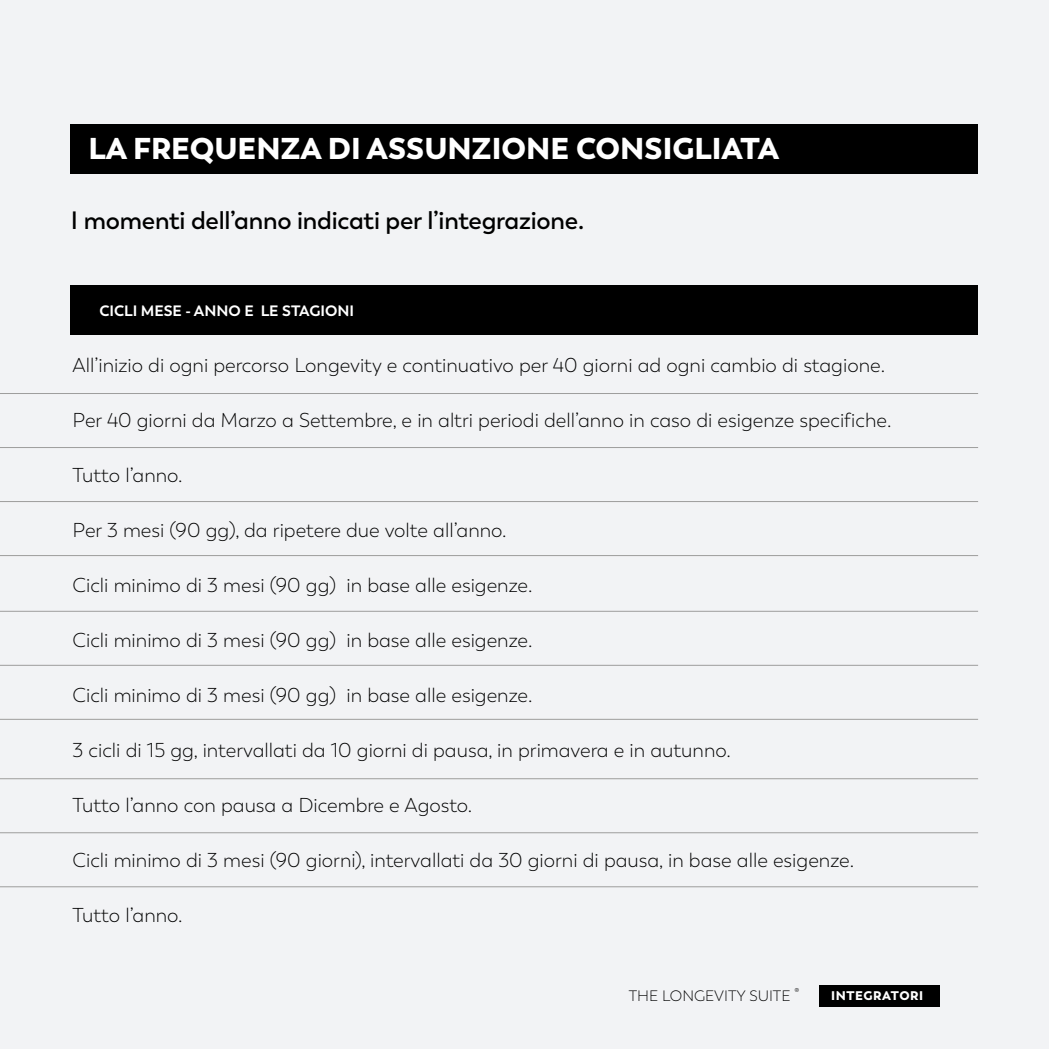
<style>
.page{position:relative;width:1049px;height:1049px;background:#fff}
.page>*{position:absolute;margin:0;border:0;box-sizing:border-box;transform-origin:0 0}
.t1{font:900 30px "Trenda";color:#fff}
.t2{font:600 25px "Trenda";letter-spacing:-.01em;color:#000}
.t3{font:300 20px "Trenda";color:#000}
.t4{font:700 15px "Trenda";color:#fff}
.t5{font:300 15px "Trenda";color:#000}
.t6{font:900 12.5px "Trenda";letter-spacing:.05em;color:#fff}
.t7{font:300 10px "Trenda";color:#000}
</style>
<div class="page">
<hr style="left:0;top:0;width:1px;height:1049px;background:#f2f3f5">
<div style="left:1px;top:0;width:1048px;height:1049px;background:#f2f3f5"></div>
<div style="left:71px;top:124px;width:907px;height:50px;background:#000"></div>
<div style="left:71px;top:285px;width:907px;height:50px;background:#000"></div>
<div style="left:819px;top:985px;width:120px;height:22px;background:#000"></div>
<hr style="left:0;top:393px;width:978px;height:1px;background:#9d9d9c">
<hr style="left:0;top:447px;width:978px;height:1px;background:#9d9d9c">
<hr style="left:0;top:501px;width:978px;height:1px;background:#9d9d9c">
<hr style="left:0;top:555px;width:978px;height:1px;background:#9d9d9c">
<hr style="left:0;top:611px;width:978px;height:1px;background:#9d9d9c">
<hr style="left:0;top:665px;width:978px;height:1px;background:#9d9d9c">
<hr style="left:0;top:719px;width:978px;height:1px;background:#9d9d9c">
<hr style="left:0;top:778px;width:978px;height:1px;background:#9d9d9c">
<hr style="left:0;top:832px;width:978px;height:1px;background:#9d9d9c">
<hr style="left:0;top:886px;width:978px;height:1px;background:#9d9d9c">
<p class="t1" style="left:89px;top:130px;width:692px">LA FREQUENZA DI ASSUNZIONE CONSIGLIATA</p>
<p class="t2" style="left:71px;top:206px;width:515px">I momenti dell’anno indicati per l’integrazione.</p>
<p class="t4" style="left:99px;top:302px;width:256px">CICLI MESE - ANNO E LE STAGIONI</p>
<p class="t3" style="left:73px;top:353px;width:814px">All’inizio di ogni percorso Longevity e continuativo per 40 giorni ad ogni cambio di stagione.</p>
<p class="t3" style="left:73px;top:408px;width:820px">Per 40 giorni da Marzo a Settembre, e in altri periodi dell’anno in caso di esigenze specifiche.</p>
<p class="t3" style="left:73px;top:463px;width:112px">Tutto l’anno.</p>
<p class="t3" style="left:73px;top:518px;width:435px">Per 3 mesi (90 gg), da ripetere due volte all’anno.</p>
<p class="t3" style="left:73px;top:573px;width:461px">Cicli minimo di 3 mesi (90 gg) in base alle esigenze.</p>
<p class="t3" style="left:73px;top:628px;width:461px">Cicli minimo di 3 mesi (90 gg) in base alle esigenze.</p>
<p class="t3" style="left:73px;top:683px;width:461px">Cicli minimo di 3 mesi (90 gg) in base alle esigenze.</p>
<p class="t3" style="left:73px;top:738px;width:660px">3 cicli di 15 gg, intervallati da 10 giorni di pausa, in primavera e in autunno.</p>
<p class="t3" style="left:73px;top:793px;width:401px">Tutto l’anno con pausa a Dicembre e Agosto.</p>
<p class="t3" style="left:73px;top:848px;width:783px">Cicli minimo di 3 mesi (90 giorni), intervallati da 30 giorni di pausa, in base alle esigenze.</p>
<p class="t3" style="left:73px;top:903px;width:112px">Tutto l’anno.</p>
<p class="t7" style="left:794px;top:987px;width:6px">®</p>
<p class="t5" style="left:629px;top:987px;width:163px">THE LONGEVITY SUITE</p>
<p class="t6" style="left:831px;top:988px;width:94px">INTEGRATORI</p>
</div>
